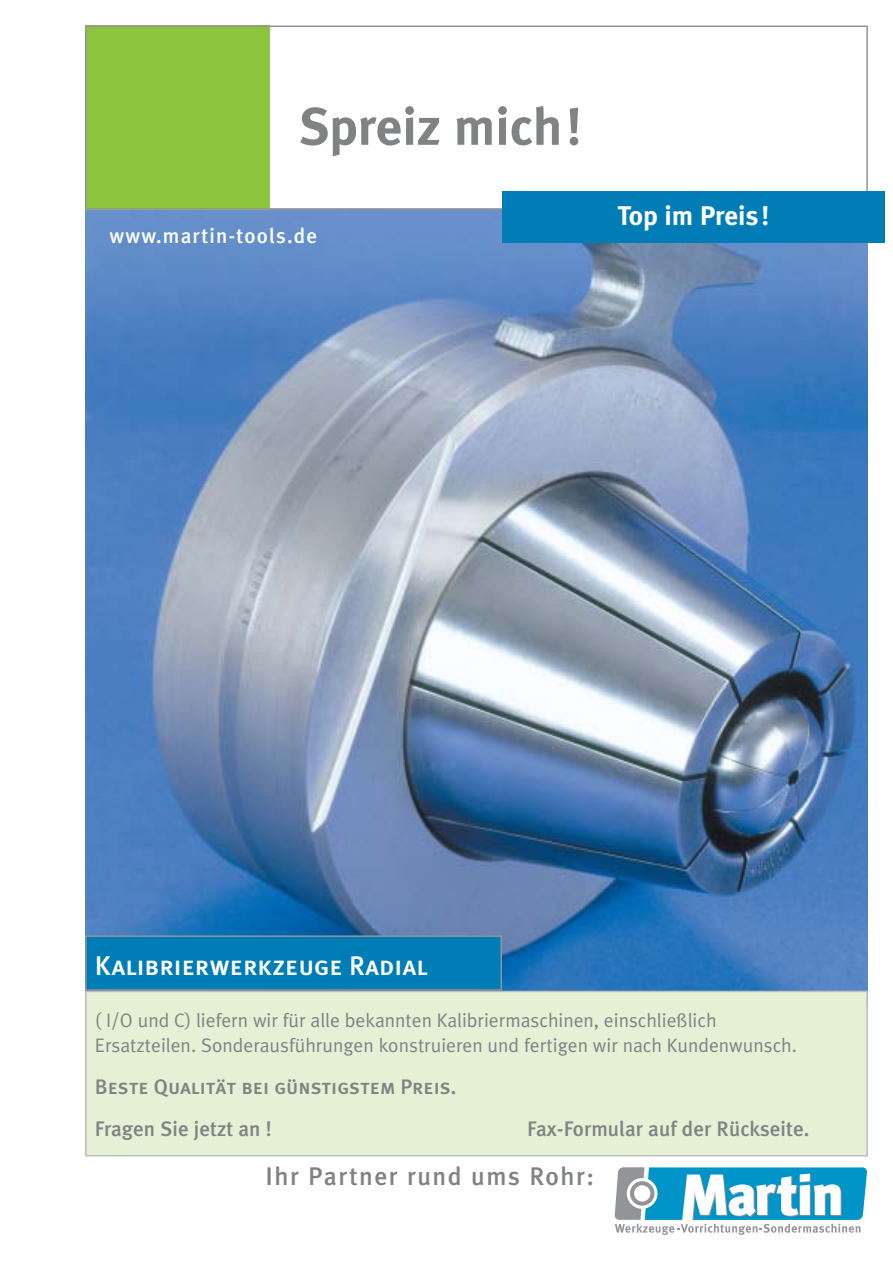
<style>
.page{position:relative;width:893px;height:1263px;background:#fff}
.page>*{position:absolute;margin:0;border:0;box-sizing:border-box;transform-origin:0 0}
.t1{font:700 52.5px "Meta Plus";color:#808284}
.t2{font:27px "Meta Plus Medium Caps";color:#fff}
.t3{font:700 27px "Meta Plus";color:#fff}
.t4{font:500 25.5px "Meta Plus";letter-spacing:.06em;color:#808284}
.t5{font:500 21px "Meta Plus";color:#808284}
.t6{font:21px "Meta Plus Medium Caps";color:#808284}
.t7{font:500 21px "Meta Plus";letter-spacing:.055em;color:#fff}
.t8{font:19.5px/24.6px "Meta Plus Normal";color:#808284}
</style>
<div class="page">
<img style="left:85px;top:210px;width:782px;height:781px">
<svg style="left:614px;top:1167px;width:253px;height:68px"></svg>
<div style="left:86px;top:991px;width:781px;height:165px;background:#e5f0d5"></div>
<div style="left:85px;top:991px;width:782px;height:166px;border:2px solid #bcbec0"></div>
<div style="left:86px;top:936px;width:415px;height:54px;background:#007db6"></div>
<div style="left:85px;top:935px;width:417px;height:56px;border:2px solid #939497"></div>
<div style="left:85px;top:26px;width:184px;height:184px;background:#8bc63e"></div>
<div style="left:85px;top:26px;width:782px;height:184px;border:2px solid #939497"></div>
<div style="left:502px;top:191px;width:382px;height:51px;background:#007db6"></div>
<h1 class="t1" style="left:299px;top:108px;width:284px">Spreiz mich!</h1>
<p class="t7" style="left:110px;top:229px;width:209px">www.martin-tools.de</p>
<h2 class="t3" style="left:617px;top:206px;width:153px">Top im Preis!</h2>
<h2 class="t2" style="left:95px;top:950px;width:334px">Kalibrierwerkzeuge Radial</h2>
<p class="t8" style="left:95px;top:1010px;width:703px">( I/O und C) liefern wir für alle bekannten Kalibriermaschinen, einschließlich<br>Ersatzteilen. Sonderausführungen konstruieren und fertigen wir nach Kundenwunsch.</p>
<p class="t6" style="left:95px;top:1074px;width:363px">Beste Qualität bei günstigstem Preis.</p>
<p class="t5" style="left:95px;top:1121px;width:178px">Fragen Sie jetzt an !</p>
<p class="t5" style="left:527px;top:1121px;width:283px">Fax-Formular auf der Rückseite.</p>
<h3 class="t4" style="left:265px;top:1167px;width:330px">Ihr Partner rund ums Rohr:</h3>
</div>
